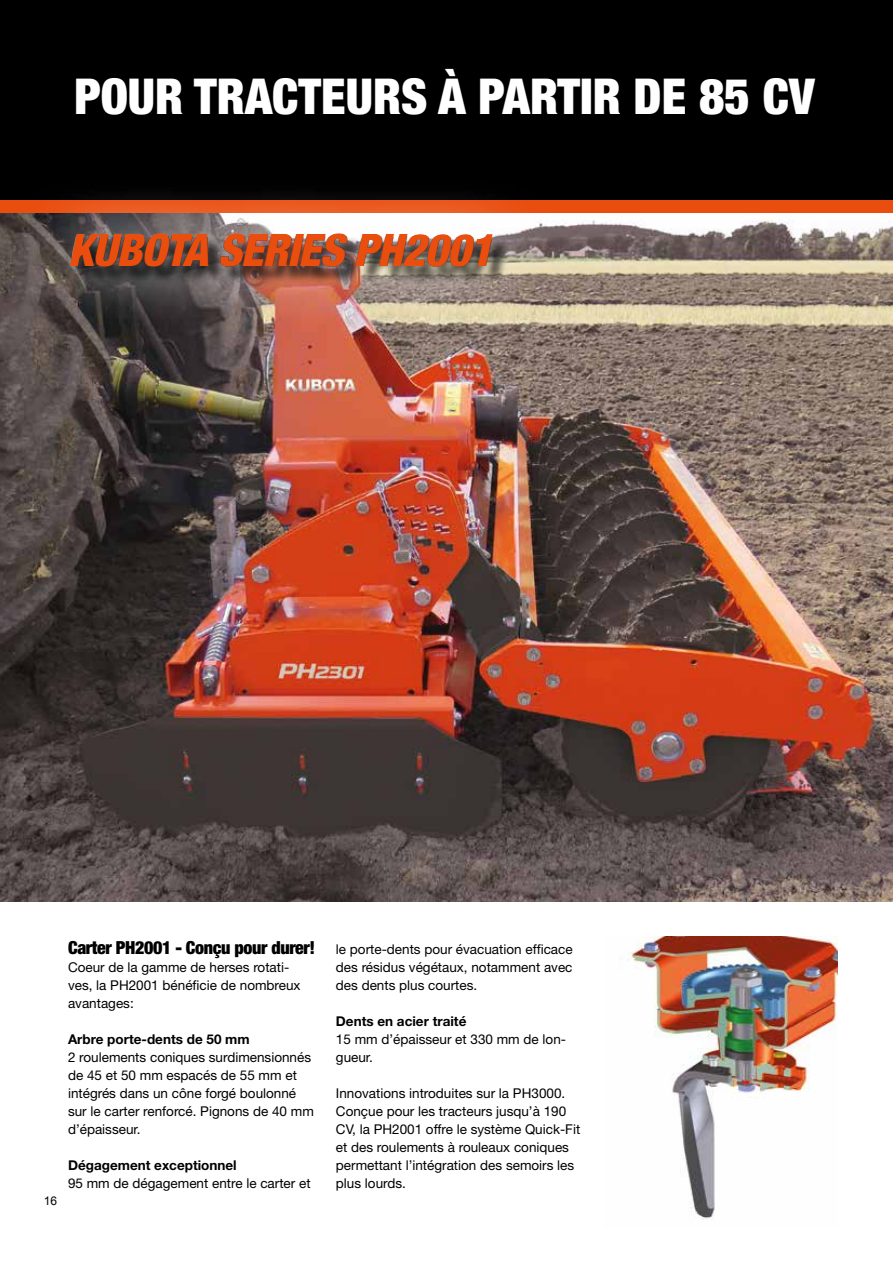
<style>
.page{position:relative;width:893px;height:1263px;background:#fff}
.page>*{position:absolute;margin:0;border:0;box-sizing:border-box;transform-origin:0 0}
.t1{font:900 condensed 49.5px "Helvetica Neue LT Pro";color:#fff}
.t2{font:italic 900 condensed 45px "Helvetica Neue LT Pro";color:#e94e0f}
.t3{font:900 condensed 18px "Helvetica Neue LT Pro";letter-spacing:-.02em;color:#000}
.t4{font:13.5px/18px "Helvetica Neue LT Pro";color:#000}
.t5{font:700 13.5px "Helvetica Neue LT Pro";color:#000}
.t6{font:12px "Arial";color:#000}
</style>
<div class="page">
<img style="left:0;top:213px;width:893px;height:688px">
<div style="left:0;top:0;width:893px;height:200px;background:#000"></div>
<div style="left:0;top:200px;width:893px;height:13px;background:#e94e0f"></div>
<img style="left:628px;top:936px;width:210px;height:283px">
<div style="left:18px;top:179px;width:537px;height:154px;background:#fff;opacity:.75"></div>
<div style="left:58px;top:223px;width:463px;height:77px;background:#fff;opacity:.26"></div>
<h1 class="t1" style="left:74px;top:67px;width:742px">POUR TRACTEURS À PARTIR DE 85 CV</h1>
<h2 class="t2" style="left:68px;top:223px;width:438px">KUBOTA SERIES PH2001</h2>
<p class="t6" style="left:44px;top:1193px;width:15px">16</p>
<h3 class="t3" style="left:68px;top:937px;width:249px">Carter PH2001 - Conçu pour durer!</h3>
<p class="t4" style="left:68px;top:958px;width:234px">Coeur de la gamme de herses rotati&shy;ves, la PH2001 bénéficie de nombreux avantages:</p>
<p class="t5" style="left:68px;top:1031px;width:183px">Arbre porte-dents de 50 mm</p>
<p class="t4" style="left:68px;top:1048px;width:247px">2 roulements coniques surdimensionnés de 45 et 50 mm espacés de 55 mm et intégrés dans un cône forgé boulonné sur le carter renforcé. Pignons de 40 mm d’épaisseur.</p>
<p class="t5" style="left:68px;top:1157px;width:170px">Dégagement exceptionnel</p>
<p class="t4" style="left:68px;top:1174px;width:244px">95 mm de dégagement entre le carter et</p>
<p class="t4" style="left:336px;top:940px;width:238px;text-align:justify">le porte-dents pour évacuation efficace des résidus végétaux, notamment avec des dents plus courtes.</p>
<p class="t5" style="left:336px;top:1013px;width:132px">Dents en acier traité</p>
<p class="t4" style="left:336px;top:1030px;width:232px">15 mm d’épaisseur et 330 mm de lon&shy;gueur.</p>
<p class="t4" style="left:336px;top:1084px;width:246px">Innovations introduites sur la PH3000.<br>Conçue pour les tracteurs jusqu’à 190<br>CV, la PH2001 offre le système Quick-Fit et des roulements à rouleaux coniques permettant l’intégration des semoirs les plus lourds.</p>
</div>
